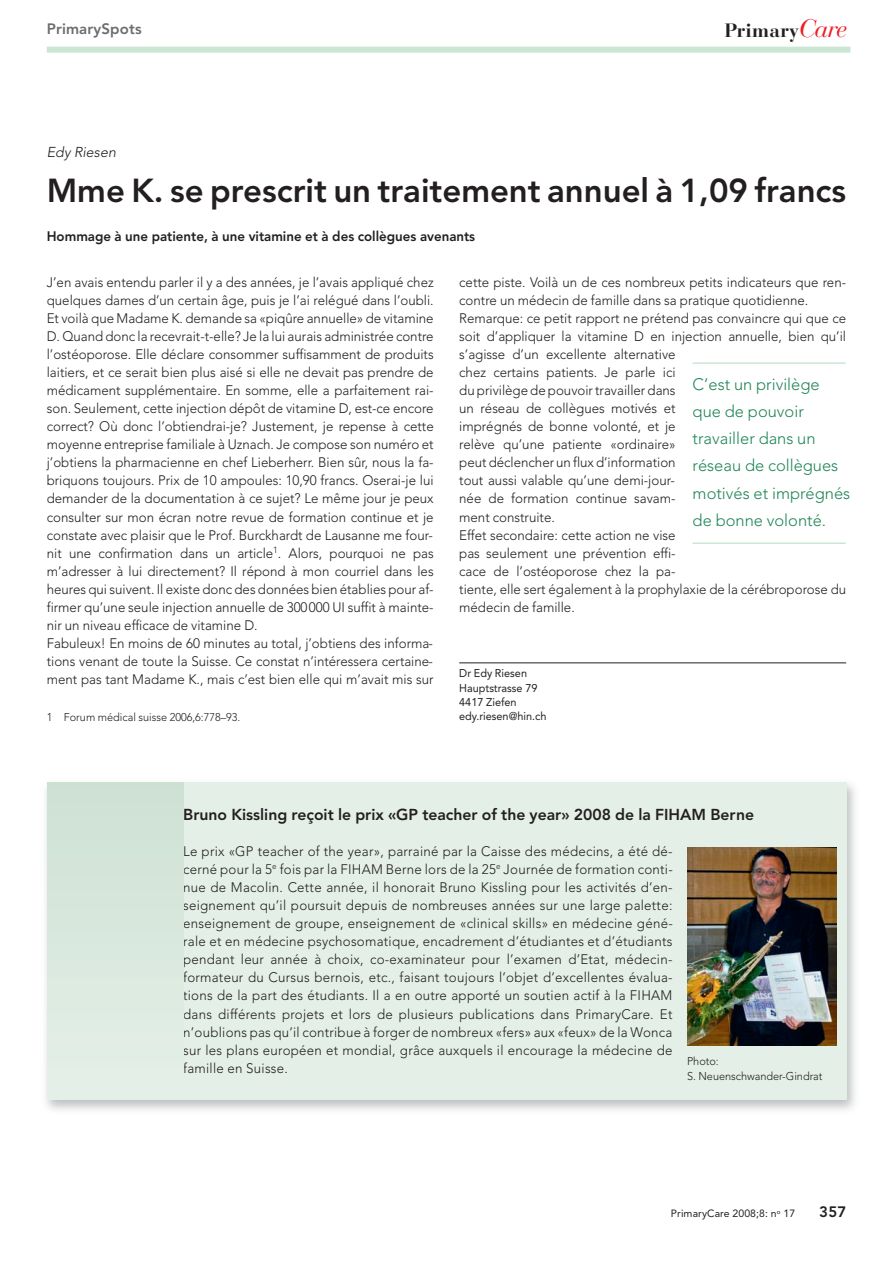
<style>
.page{position:relative;width:893px;height:1263px;background:#fff}
.page>*{position:absolute;margin:0;border:0;box-sizing:border-box;transform-origin:0 0}
.t1{font:800 33px "Avenir";color:#231f20}
.t2{font:700 19.2px "Bauer Bodoni";letter-spacing:.01em;color:#231f20}
.t3{font:300 16.5px/27.2px "Avenir";color:#208558}
.t4{font:800 15.75px "Avenir";color:#231f20}
.t5{font:800 15px "Avenir";letter-spacing:.01em;color:#6c6d70}
.t6{font:800 15px "Avenir";color:#231f20}
.t7{font:300 14.25px "Avenir";color:#231f20}
.t8{font:300 13.65px/18.1px "Avenir";color:#231f20}
.t9{font:800 13.65px "Avenir";color:#231f20}
.t10{font:300 11.25px/14.2px "Avenir";color:#231f20}
.t11{font:11.25px/14.2px "Avenir";color:#231f20}
.t12{font:10.5px "Avenir";letter-spacing:.01em;color:#231f20}
.s1{font-weight:400;font-style:italic;font-size:25.2px;color:#ee1d23}
</style>
<div class="page">
<div style="left:47px;top:47px;width:803px;height:6px;background:#cbe6d3"></div>
<hr style="left:459px;top:662px;width:387px;height:1px;background:#231f20">
<hr style="left:693px;top:362px;width:153px;height:2px;background:#cbe6d3">
<hr style="left:693px;top:542px;width:153px;height:2px;background:#cbe6d3">
<img style="left:46px;top:782px;width:809px;height:328px">
<div style="left:47px;top:782px;width:799px;height:318px;background:#e4efe8"></div>
<div style="left:47px;top:782px;width:136px;height:318px;background:#d9e8de"></div>
<img style="left:687px;top:847px;width:149px;height:198px">
<p class="t5" style="left:47px;top:23px;width:96px">PrimarySpots</p>
<h2 class="t2" style="left:725px;top:19px;width:124px">Primary<span class="s1">Care</span></h2>
<p class="t7" style="left:47px;top:147px;width:73px">Edy Riesen</p>
<h1 class="t1" style="left:47px;top:177px;width:801px">Mme K. se prescrit un traitement annuel à 1,09 francs</h1>
<p class="t9" style="left:47px;top:231px;width:430px">Hommage à une patiente, à une vitamine et à des collègues avenants</p>
<p class="t8" style="left:47px;top:274px;width:388px">J’en avais entendu parler il y a des années, je l’avais appliqué chez quelques dames d’un certain âge, puis je l’ai relégué dans l’oubli.<br>Et voilà que Madame K. demande sa «piqûre annuelle» de vitamine D. Quand donc la recevrait-t-elle? Je la lui aurais administrée contre l’ostéoporose. Elle déclare consommer suffisamment de produits laitiers, et ce serait bien plus aisé si elle ne devait pas prendre de médicament supplémentaire. En somme, elle a parfaitement rai&shy;son. Seulement, cette injection dépôt de vitamine D, est-ce encore correct? Où donc l’obtiendrai-je? Justement, je repense à cette moyenne entreprise familiale à Uznach. Je compose son numéro et j’obtiens la pharmacienne en chef Lieberherr. Bien sûr, nous la fa&shy;briquons toujours. Prix de 10 ampoules: 10,90 francs. Oserai-je lui demander de la documentation à ce sujet? Le même jour je peux consulter sur mon écran notre revue de formation continue et je constate avec plaisir que le Prof. Burckhardt de Lausanne me four&shy;nit une confirmation dans un article<sup>1</sup>. Alors, pourquoi ne pas m’adresser à lui directement? Il répond à mon courriel dans les heures qui suivent. Il existe donc des données bien établies pour af&shy;firmer qu’une seule injection annuelle de 300000 UI suffit à mainte&shy;nir un niveau efficace de vitamine D.<br>Fabuleux! En moins de 60 minutes au total, j’obtiens des informa&shy;tions venant de toute la Suisse. Ce constat n’intéressera certaine&shy;ment pas tant Madame K., mais c’est bien elle qui m’avait mis sur</p>
<p class="t8" style="left:459px;top:274px;width:388px">cette piste. Voilà un de ces nombreux petits indicateurs que ren&shy;contre un médecin de famille dans sa pratique quotidienne.<br>Remarque: ce petit rapport ne prétend pas convaincre qui que ce soit d’appliquer la vitamine D en injection annuelle, bien qu’il s’agisse d’un excellente alternative<br>chez certains patients. Je parle ici<br>du privilège de pouvoir travailler dans<br>un réseau de collègues motivés et<br>imprégnés de bonne volonté, et je<br>relève qu’une patiente «ordinaire»<br>peut déclencher un flux d’information<br>tout aussi valable qu’une demi-jour-<br>née de formation continue savam-<br>ment construite.<br>Effet secondaire: cette action ne vise<br>pas seulement une prévention effi-<br>cace de l’ostéoporose chez la pa-<br>tiente, elle sert également à la prophylaxie de la cérébroporose du médecin de famille.</p>
<p class="t3" style="left:693px;top:372px;width:159px">C’est un privilège que de pouvoir travailler dans un réseau de collègues motivés et imprégnés de bonne volonté.</p>
<p class="t11" style="left:459px;top:667px;width:89px">Dr Edy Riesen<br>Hauptstrasse 79<br>4417 Ziefen edy.riesen@hin.ch</p>
<p class="t10" style="left:47px;top:711px;width:195px">1 Forum médical suisse 2006,6:778–93.</p>
<p class="t4" style="left:183px;top:808px;width:572px">Bruno Kissling reçoit le prix «GP teacher of the year» 2008 de la FIHAM Berne</p>
<p class="t8" style="left:183px;top:843px;width:491px;text-align:justify">Le prix «GP teacher of the year», parrainé par la Caisse des médecins, a été dé&shy;cerné pour la 5<sup>e</sup> fois par la FIHAM Berne lors de la 25<sup>e</sup> Journée de formation conti&shy;nue de Macolin. Cette année, il honorait Bruno Kissling pour les activités d’en&shy;seignement qu’il poursuit depuis de nombreuses années sur une large palette: enseignement de groupe, enseignement de «clinical skills» en médecine géné&shy;rale et en médecine psychosomatique, encadrement d’étudiantes et d’étudiants pendant leur année à choix, co-examinateur pour l’examen d’Etat, médecin&shy;formateur du Cursus bernois, etc., faisant toujours l’objet d’excellentes évalua&shy;tions de la part des étudiants. Il a en outre apporté un soutien actif à la FIHAM dans différents projets et lors de plusieurs publications dans PrimaryCare. Et n’oublions pas qu’il contribue à forger de nombreux «fers» aux «feux» de la Wonca sur les plans européen et mondial, grâce auxquels il encourage la médecine de famille en Suisse.</p>
<p class="t10" style="left:687px;top:1055px;width:137px">Photo:<br>S. Neuenschwander-Gindrat</p>
<p class="t12" style="left:671px;top:1209px;width:126px">PrimaryCare 2008;8: n<sup>o</sup> 17</p>
<p class="t6" style="left:819px;top:1206px;width:28px">357</p>
</div>
